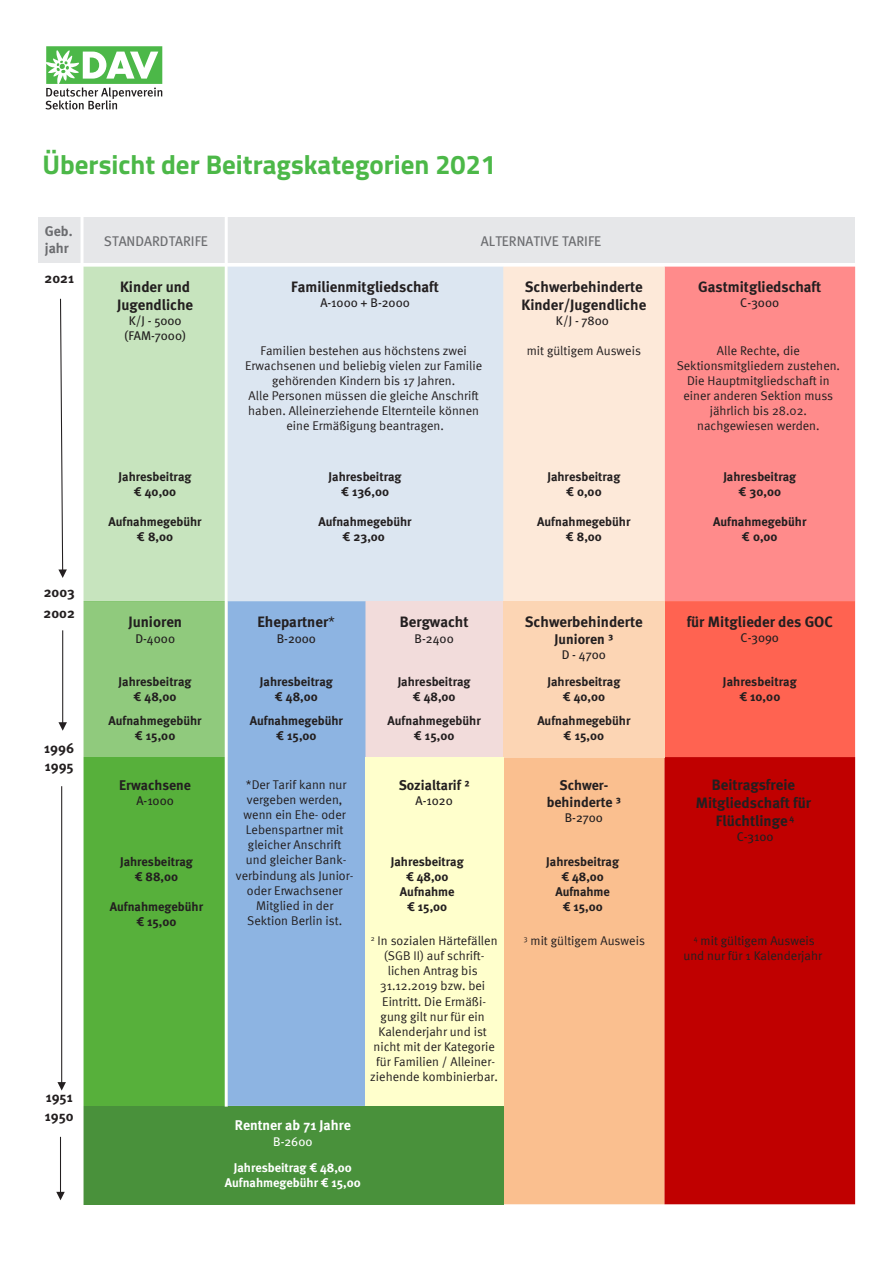
<style>
.page{position:relative;width:893px;height:1263px;background:#fff}
.page>*{position:absolute;margin:0;border:0;box-sizing:border-box;transform-origin:0 0}
.Text__Info_Überschri{font:700 27px "Titillium";color:#4cb848}
.t1{font:700 15px/18px "Meta";color:#231f20}
.t2{font:700 14.1px/20.5px "Meta";color:#231f20}
.t3{font:14.1px "Meta";color:#6c6d70}
.t4{font:700 14.1px "Meta";color:#fff}
.t5{font:700 14.1px/16.8px "Meta";color:#6c6d70}
.t6{font:12.6px/15.1px "Meta Normal";color:#231f20;text-align:center}
.t7{font:700 12.6px/15.1px "Meta";color:#231f20;text-align:center}
.t8{font:12.6px/15.1px "Meta";color:#231f20;text-align:center}
.t9{font:12.6px "Meta Bold Caps";letter-spacing:.005em;color:#231f20}
.t10{font:700 12.6px/15.1px "Meta";color:#fff;text-align:center}
.t11{font:12.6px "Meta";color:#fff}
.s1{font-family:"Meta Normal";font-weight:400}
.s2{font-family:"Meta Bold Caps";font-weight:400}
</style>
<div class="page">
<div style="left:665px;top:267px;width:190px;height:334px;background:#ff8b8b"></div>
<div style="left:503px;top:267px;width:162px;height:334px;background:#fde9d9"></div>
<div style="left:228px;top:267px;width:275px;height:334px;background:#dce6f1"></div>
<div style="left:664px;top:601px;width:191px;height:156px;background:#ff6351"></div>
<div style="left:503px;top:757px;width:161px;height:447px;background:#fabf8f"></div>
<div style="left:664px;top:757px;width:191px;height:447px;background:#c00000"></div>
<div style="left:83px;top:1106px;width:421px;height:98px;background:#49913b"></div>
<div style="left:84px;top:267px;width:141px;height:334px;background:#c7e4be"></div>
<div style="left:83px;top:601px;width:145px;height:156px;background:#90ca7d"></div>
<div style="left:365px;top:601px;width:138px;height:156px;background:#f2dcdb"></div>
<div style="left:503px;top:601px;width:162px;height:156px;background:#fcd5b4"></div>
<div style="left:83px;top:757px;width:145px;height:349px;background:#57b03b"></div>
<div style="left:228px;top:601px;width:137px;height:505px;background:#8db4e2"></div>
<div style="left:365px;top:757px;width:138px;height:349px;background:#ffc"></div>
<div style="left:39px;top:218px;width:816px;height:45px;background:#e6e7e9"></div>
<hr style="left:61px;top:786px;width:1px;height:297px;background:#231f20">
<svg style="left:57px;top:1082px;width:9px;height:8px"></svg>
<hr style="left:60px;top:1137px;width:1px;height:56px;background:#231f20">
<svg style="left:56px;top:1192px;width:9px;height:8px"></svg>
<svg style="left:58px;top:298px;width:9px;height:280px"></svg>
<hr style="left:62px;top:630px;width:1px;height:94px;background:#231f20">
<svg style="left:58px;top:722px;width:9px;height:9px"></svg>
<hr style="left:225px;top:217px;width:3px;height:890px;background:#fff">
<hr style="left:81px;top:217px;width:3px;height:994px;background:#fff">
<svg style="left:45px;top:46px;width:117px;height:64px"></svg>
<p class="Text__Info_Überschri" style="left:43px;top:144px;width:455px">Übersicht der Beitragskategorien 2021</p>
<p class="t5" style="left:45px;top:223px;width:29px">Geb. jahr</p>
<p class="t3" style="left:104px;top:233px;width:105px">STANDARDTARIFE</p>
<p class="t2" style="left:44px;top:268px;width:31px">2021</p>
<p class="t1" style="left:117px;top:278px;width:77px">Kinder und<br>Jugendliche</p>
<p class="t8" style="left:125px;top:313px;width:63px">K/J - 5000 (FAM-7000)</p>
<p class="t7" style="left:119px;top:469px;width:74px">Jahresbeitrag</p>
<p class="t9" style="left:134px;top:484px;width:44px">¤ 40,00</p>
<p class="t7" style="left:108px;top:514px;width:95px">Aufnahmegebühr</p>
<p class="t9" style="left:137px;top:529px;width:38px">¤ 8,00</p>
<p class="t3" style="left:481px;top:233px;width:122px">ALTERNATIVE TARIFE</p>
<p class="t1" style="left:291px;top:278px;width:149px">Familienmitgliedschaft</p>
<p class="t8" style="left:320px;top:295px;width:91px">A-1000 + B-2000</p>
<p class="t6" style="left:245px;top:343px;width:239px">Familien bestehen aus höchstens zwei Erwachsenen und beliebig vielen zur Familie gehörenden Kindern bis 17 Jahren.<br>Alle Personen müssen die gleiche Anschrift haben. Alleinerziehende Elternteile können eine Ermäßigung beantragen.</p>
<p class="t7" style="left:329px;top:469px;width:74px">Jahresbeitrag</p>
<p class="t9" style="left:341px;top:484px;width:50px">¤ 136,00</p>
<p class="t7" style="left:319px;top:514px;width:95px">Aufnahmegebühr</p>
<p class="t9" style="left:342px;top:529px;width:44px">¤ 23,00</p>
<p class="t1" style="left:521px;top:278px;width:126px">Schwerbehinderte<br>Kinder/Jugendliche</p>
<p class="t8" style="left:556px;top:313px;width:55px">K/J - 7800</p>
<p class="t6" style="left:527px;top:343px;width:116px">mit gültigem Ausweis</p>
<p class="t7" style="left:547px;top:469px;width:74px">Jahresbeitrag</p>
<p class="t9" style="left:566px;top:484px;width:37px">¤ 0,00</p>
<p class="t7" style="left:537px;top:514px;width:95px">Aufnahmegebühr</p>
<p class="t9" style="left:566px;top:529px;width:38px">¤ 8,00</p>
<p class="t2" style="left:44px;top:582px;width:33px">2003<br>2002</p>
<p class="t2" style="left:44px;top:738px;width:31px">1996</p>
<p class="t2" style="left:45px;top:755px;width:31px">1995</p>
<p class="t2" style="left:46px;top:1087px;width:29px">1951</p>
<p class="t2" style="left:45px;top:1106px;width:30px">1950</p>
<p class="t1" style="left:128px;top:613px;width:55px">Junioren</p>
<p class="t8" style="left:135px;top:630px;width:41px">D-4000</p>
<p class="t7" style="left:119px;top:674px;width:74px">Jahresbeitrag</p>
<p class="t9" style="left:134px;top:689px;width:44px">¤ 48,00</p>
<p class="t7" style="left:108px;top:713px;width:95px">Aufnahmegebühr</p>
<p class="t9" style="left:135px;top:728px;width:42px">¤ 15,00</p>
<p class="t2" style="left:119px;top:775px;width:73px">Erwachsene</p>
<p class="t8" style="left:136px;top:793px;width:39px">A-1000</p>
<p class="t7" style="left:120px;top:854px;width:74px">Jahresbeitrag ¤ 88,00</p>
<p class="t7" style="left:110px;top:899px;width:95px">Aufnahmegebühr ¤ 15,00</p>
<p class="t1" style="left:258px;top:613px;width:79px">Ehepartner<span class="s1">*</span></p>
<p class="t8" style="left:277px;top:630px;width:41px">B-2000</p>
<p class="t7" style="left:260px;top:674px;width:74px">Jahresbeitrag</p>
<p class="t9" style="left:275px;top:689px;width:44px">¤ 48,00</p>
<p class="t7" style="left:250px;top:713px;width:95px">Aufnahmegebühr</p>
<p class="t9" style="left:276px;top:728px;width:42px">¤ 15,00</p>
<p class="t6" style="left:236px;top:777px;width:119px">*Der Tarif kann nur vergeben werden, wenn ein Ehe- oder<br>Lebenspartner mit gleicher Anschrift und gleicher Bank&shy;verbindung als Junior&shy;oder Erwachsener<br>Mitglied in der<br>Sektion Berlin ist.</p>
<p class="t1" style="left:400px;top:613px;width:70px">Bergwacht</p>
<p class="t8" style="left:415px;top:630px;width:41px">B-2400</p>
<p class="t7" style="left:398px;top:674px;width:74px">Jahresbeitrag</p>
<p class="t9" style="left:413px;top:689px;width:44px">¤ 48,00</p>
<p class="t7" style="left:388px;top:713px;width:95px">Aufnahmegebühr</p>
<p class="t9" style="left:414px;top:728px;width:42px">¤ 15,00</p>
<p class="t2" style="left:399px;top:775px;width:72px">Sozialtarif ²</p>
<p class="t8" style="left:416px;top:793px;width:39px">A-1020</p>
<p class="t1" style="left:525px;top:612px;width:119px">Schwerbehinderte</p>
<p class="t2" style="left:555px;top:628px;width:60px">Junioren ³</p>
<p class="t8" style="left:562px;top:647px;width:46px">D - 4700</p>
<p class="t7" style="left:547px;top:674px;width:74px">Jahresbeitrag</p>
<p class="t9" style="left:563px;top:689px;width:44px">¤ 40,00</p>
<p class="t7" style="left:537px;top:713px;width:95px">Aufnahmegebühr</p>
<p class="t9" style="left:564px;top:728px;width:42px">¤ 15,00</p>
<p class="t2" style="left:547px;top:776px;width:76px;line-height:16.8px;text-align:center">Schwer&shy;behinderte ³</p>
<p class="t8" style="left:565px;top:810px;width:40px">B-2700</p>
<p class="t7" style="left:391px;top:854px;width:74px">Jahresbeitrag ¤ <span class="s2">48</span>,00<br>Aufnahme<br>¤ 15,00</p>
<p class="t7" style="left:546px;top:854px;width:74px">Jahresbeitrag ¤ <span class="s2">48</span>,00<br>Aufnahme<br>¤ 15,00</p>
<p class="t6" style="left:370px;top:933px;width:129px"><sup>2</sup> In sozialen Härtefällen (SGB II) auf schrift&shy;lichen Antrag bis<br>31.12.2019 bzw. bei<br>Eintritt. Die Ermäßi&shy;gung gilt nur für ein<br>Kalenderjahr und ist nicht mit der Kategorie für Familien / Alleiner&shy;ziehende kombinierbar.</p>
<p class="t6" style="left:524px;top:933px;width:123px"><sup>3</sup> mit gültigem Ausweis</p>
<p class="t4" style="left:235px;top:1117px;width:117px">Rentner ab 71 Jahre</p>
<p class="t11" style="left:273px;top:1134px;width:41px">B-2600</p>
<p class="t10" style="left:225px;top:1160px;width:137px">Jahresbeitrag ¤ 48,00<br>Aufnahmegebühr ¤ 15,00</p>
<p class="t1" style="left:698px;top:278px;width:124px">Gastmitgliedschaft</p>
<p class="t8" style="left:740px;top:295px;width:40px">C-3000</p>
<p class="t6" style="left:677px;top:343px;width:165px">Alle Rechte, die<br>Sektionsmitgliedern zustehen.<br>Die Hauptmitgliedschaft in einer anderen Sektion muss jährlich bis 28.02. nachgewiesen werden.</p>
<p class="t7" style="left:723px;top:469px;width:74px">Jahresbeitrag</p>
<p class="t9" style="left:738px;top:484px;width:44px">¤ 30,00</p>
<p class="t7" style="left:713px;top:514px;width:95px">Aufnahmegebühr</p>
<p class="t9" style="left:742px;top:529px;width:37px">¤ 0,00</p>
<p class="t1" style="left:687px;top:612px;width:148px">für Mitglieder des GOC</p>
<p class="t8" style="left:741px;top:630px;width:40px">C-3090</p>
<p class="t7" style="left:723px;top:674px;width:75px">Jahresbeitrag ¤ 10,00</p>
<p class="t1" style="left:696px;top:776px;width:117px;text-align:center">Beitragsfreie<br>Mitgliedschaft für<br>Flüchtlinge <sup>4</sup></p>
<p class="t8" style="left:737px;top:829px;width:38px">C-3100</p>
<p class="t6" style="left:683px;top:933px;width:140px"><sup>4</sup> mit gültigem Ausweis und nur für 1 Kalenderjahr</p>
</div>
